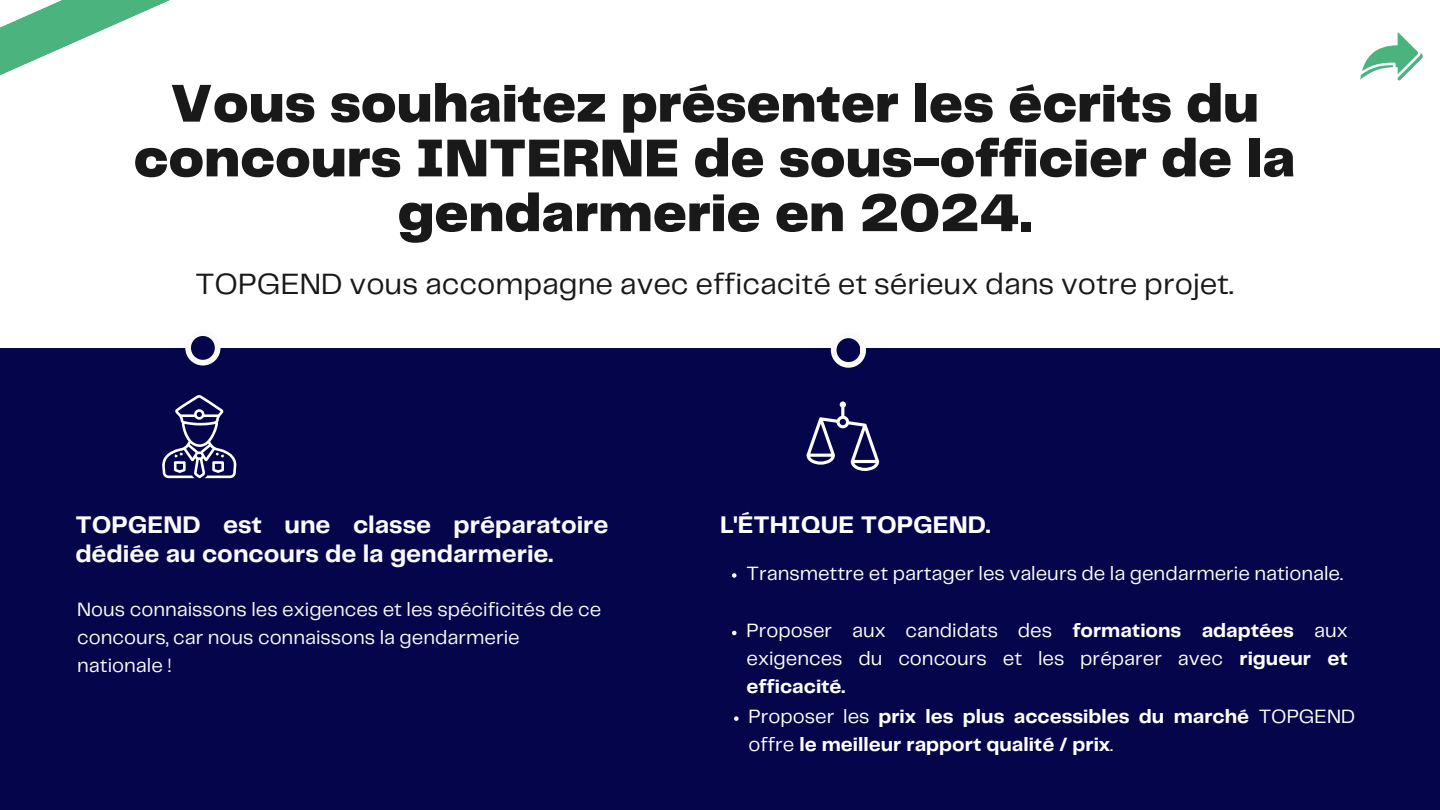
<style>
.page{position:relative;width:1440px;height:810px;background:#05054b}
.page>*{position:absolute;margin:0;border:0;box-sizing:border-box;transform-origin:0 0}
.t1{font:900 55.3px/54.8px "Telegraf";color:#191919;text-align:center}
.t2{font:30.5px "Telegraf";color:#191919}
.t3{font:700 25px/29.2px "Telegraf";color:#fafafb}
.t4{font:700 25px "Telegraf";color:#fff}
.t5{font:20px/27.8px "Telegraf";color:#fff;text-align:justify}
.t6{font:20px/27.8px "Telegraf";color:#fafafb}
.t7{font:700 20px/27.8px "Telegraf";color:#fff}
.s1{font-weight:700}
.s2{font-weight:400}
</style>
<div class="page">
<div style="left:0;top:0;width:1440px;height:348px;background:#fff"></div>
<svg style="left:807px;top:401px;width:72px;height:70px"></svg>
<svg style="left:162px;top:395px;width:74px;height:83px"></svg>
<svg style="left:1360px;top:32px;width:63px;height:49px"></svg>
<svg style="left:0;top:0;width:170px;height:75px"></svg>
<svg style="left:732px;top:573px;width:5px;height:5px"></svg>
<svg style="left:732px;top:631px;width:5px;height:4px"></svg>
<svg style="left:734px;top:716px;width:5px;height:5px"></svg>
<div style="left:185px;top:330px;width:36px;height:36px;background:#fafafb;border-radius:50%"></div>
<div style="left:191px;top:336px;width:24px;height:24px;background:#05054b;border-radius:50%"></div>
<div style="left:831px;top:332px;width:35px;height:36px;background:#fafafb;border-radius:50%"></div>
<div style="left:837px;top:338px;width:23px;height:24px;background:#05054b;border-radius:50%"></div>
<h1 class="t1" style="left:134px;top:79px;width:1163px">Vous souhaitez présenter les écrits du concours INTERNE de sous-officier de la gendarmerie en 2024.</h1>
<h3 class="t2" style="left:195px;top:270px;width:1040px">TOPGEND vous accompagne avec efficacité et sérieux dans votre projet.</h3>
<h2 class="t3" style="left:75px;top:511px;width:535px">TOPGEND est une classe préparatoire dédiée au concours de la gendarmerie.</h2>
<p class="t4" style="left:720px;top:514px;width:272px">L'ÉTHIQUE TOPGEND.</p>
<p class="t5" style="left:747px;top:560px;width:598px">Transmettre et partager les valeurs de la gendarmerie nationale.</p>
<h4 class="t5" style="left:747px;top:618px;width:603px">Proposer aux candidats des <span class="s1">formations adaptées</span> aux exigences du concours et les préparer avec <span class="s1">rigueur et efficacité.</span></h4>
<p class="t7" style="left:749px;top:704px;width:608px"><span class="s2">Proposer les</span> prix les plus accessibles du marché <span class="s2">TOPGEND offre</span> le meilleur rapport qualité / prix<span class="s2">.</span></p>
<p class="t6" style="left:77px;top:597px;width:526px">Nous connaissons les exigences et les spécificités de ce concours, car nous connaissons la gendarmerie nationale !</p>
</div>
